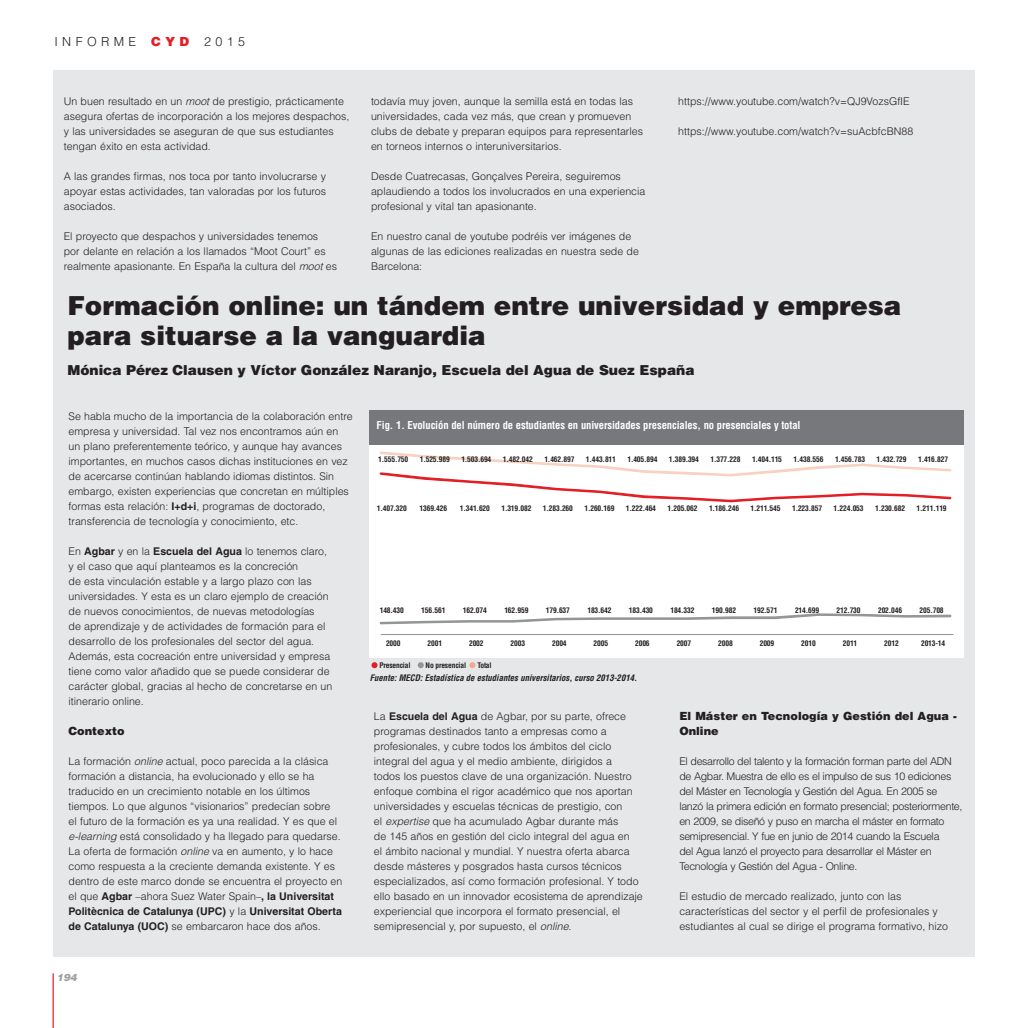
<style>
.page{position:relative;width:1028px;height:1028px;background:#fff}
.page>*{position:absolute;margin:0;border:0;box-sizing:border-box;transform-origin:0 0}
.t1{font:900 26.25px/30px "Helvetica LT";color:#231f20}
.t2{font:900 13.75px "Helvetica LT";color:#231f20}
.t3{font:300 12.5px "Helvetica LT";letter-spacing:.35em;color:#231f20}
.t4{font:900 11.25px/15px "Helvetica LT";color:#231f20}
.t5{font:300 10.62px/15px "Helvetica LT";color:#231f20}
.t6{font:300 10.62px/15px "Helvetica LT";letter-spacing:-.03em;color:#231f20}
.t7{font:700 condensed 10.62px "Helvetica LT";letter-spacing:-.01em;color:#fff}
.t8{font:italic 900 10px "Helvetica LT";color:#9d9fa2}
.t9{font:italic 700 condensed 8.75px "Helvetica LT";color:#231f20}
.t10{font:700 condensed 7.5px "Helvetica LT";letter-spacing:-.02em;color:#231f20}
.s1{font-weight:900;color:#e31f25}
.s2{font-style:italic}
.s3{font-weight:700}
</style>
<div class="page">
<hr style="left:53px;top:973px;width:1px;height:55px;background:#e31f25">
<div style="left:53px;top:71px;width:921px;height:886px;background:#e6e7e9"></div>
<div style="left:369px;top:444px;width:594px;height:214px;background:#fff"></div>
<div style="left:369px;top:410px;width:594px;height:34px;background:#76787b"></div>
<svg style="left:379px;top:613px;width:573px;height:12px"></svg>
<svg style="left:379px;top:451px;width:573px;height:52px"></svg>
<svg style="left:371px;top:662px;width:6px;height:6px"></svg>
<svg style="left:418px;top:662px;width:6px;height:6px"></svg>
<svg style="left:469px;top:662px;width:6px;height:6px"></svg>
<hr style="left:381px;top:634px;width:572px;height:1px;background:#939598">
<p class="t3" style="left:54px;top:33px;width:192px">INFORME <span class="s1">CYD</span> 2015</p>
<p class="t5" style="left:64px;top:94px;width:287px">Un buen resultado en un <span class="s2">moot</span> de prestigio, prácticamente asegura ofertas de incorporación a los mejores despachos, y las universidades se aseguran de que sus estudiantes tengan éxito en esta actividad.</p>
<p class="t5" style="left:64px;top:169px;width:264px;text-align:justify">A las grandes firmas, nos toca por tanto involucrarse y apoyar estas actividades, tan valoradas por los futuros asociados.</p>
<p class="t5" style="left:64px;top:229px;width:275px">El proyecto que despachos y universidades tenemos<br>por delante en relación a los llamados “Moot Court” es realmente apasionante. En España la cultura del <span class="s2">moot</span> es</p>
<p class="t5" style="left:371px;top:94px;width:273px">todavía muy joven, aunque la semilla está en todas las universidades, cada vez más, que crean y promueven clubs de debate y preparan equipos para representarles en torneos internos o interuniversitarios.</p>
<p class="t5" style="left:371px;top:169px;width:276px">Desde Cuatrecasas, Gonçalves Pereira, seguiremos aplaudiendo a todos los involucrados en una experiencia profesional y vital tan apasionante.</p>
<p class="t5" style="left:371px;top:229px;width:269px">En nuestro canal de youtube podréis ver imágenes de algunas de las ediciones realizadas en nuestra sede de<br>Barcelona:</p>
<p class="t5" style="left:678px;top:94px;width:233px">https://www.youtube.com/watch?v=QJ9VozsGfIE</p>
<p class="t5" style="left:678px;top:124px;width:236px">https://www.youtube.com/watch?v=suAcbfcBN88</p>
<h1 class="t1" style="left:67px;top:290px;width:835px">Formación online: un tándem entre universidad y empresa para situarse a la vanguardia</h1>
<p class="t2" style="left:67px;top:361px;width:628px">Mónica Pérez Clausen y Víctor González Naranjo, Escuela del Agua de Suez España</p>
<p class="t5" style="left:69px;top:409px;width:286px">Se habla mucho de la importancia de la colaboración entre empresa y universidad. Tal vez nos encontramos aún en un plano preferentemente teórico, y aunque hay avances importantes, en muchos casos dichas instituciones en vez de acercarse continúan hablando idiomas distintos. Sin embargo, existen experiencias que concretan en múltiples formas esta relación: <span class="s3">I+d+i</span>, programas de doctorado, transferencia de tecnología y conocimiento, etc.</p>
<p class="t5" style="left:69px;top:544px;width:265px">En <span class="s3">Agbar</span> y en la <span class="s3">Escuela del Agua</span> lo tenemos claro, y el caso que aquí planteamos es la concreción<br>de esta vinculación estable y a largo plazo con las universidades. Y esta es un claro ejemplo de creación de nuevos conocimientos, de nuevas metodologías<br>de aprendizaje y de actividades de formación para el desarrollo de los profesionales del sector del agua.<br>Además, esta cocreación entre universidad y empresa tiene como valor añadido que se puede considerar de carácter global, gracias al hecho de concretarse en un itinerario online.</p>
<p class="t4" style="left:69px;top:723px;width:58px">Contexto</p>
<p class="t5" style="left:69px;top:754px;width:275px">La formación <span class="s2">online</span> actual, poco parecida a la clásica formación a distancia, ha evolucionado y ello se ha traducido en un crecimiento notable en los últimos tiempos. Lo que algunos “visionarios” predecían sobre<br>el futuro de la formación es ya una realidad. Y es que el <span class="s2">e-learning</span> está consolidado y ha llegado para quedarse.<br>La oferta de formación <span class="s2">online</span> va en aumento, y lo hace como respuesta a la creciente demanda existente. Y es dentro de este marco donde se encuentra el proyecto en el que <span class="s3">Agbar</span> –ahora Suez Water Spain–<span class="s3">, la Universitat Politècnica de Catalunya (UPC)</span> y la <span class="s3">Universitat Oberta de Catalunya (UOC)</span> se embarcaron hace dos años.</p>
<p class="t7" style="left:376px;top:418px;width:425px">Fig. 1. Evolución del número de estudiantes en universidades presenciales, no presenciales y total</p>
<p class="t10" style="left:378px;top:454px;width:32px">1.555.750</p>
<p class="t10" style="left:420px;top:454px;width:32px">1.525.989</p>
<p class="t10" style="left:461px;top:454px;width:32px">1.503.694</p>
<p class="t10" style="left:503px;top:454px;width:32px">1.482.042</p>
<p class="t10" style="left:544px;top:454px;width:32px">1.462.897</p>
<p class="t10" style="left:586px;top:454px;width:32px">1.443.811</p>
<p class="t10" style="left:627px;top:454px;width:32px">1.405.894</p>
<p class="t10" style="left:669px;top:454px;width:32px">1.389.394</p>
<p class="t10" style="left:710px;top:454px;width:32px">1.377.228</p>
<p class="t10" style="left:752px;top:454px;width:32px">1.404.115</p>
<p class="t10" style="left:793px;top:454px;width:32px">1.438.556</p>
<p class="t10" style="left:835px;top:454px;width:32px">1.456.783</p>
<p class="t10" style="left:876px;top:454px;width:32px">1.432.729</p>
<p class="t10" style="left:918px;top:454px;width:32px">1.416.827</p>
<p class="t10" style="left:377px;top:504px;width:32px">1.407.320</p>
<p class="t10" style="left:419px;top:504px;width:29px">1369.426</p>
<p class="t10" style="left:460px;top:504px;width:32px">1.341.620</p>
<p class="t10" style="left:501px;top:504px;width:32px">1.319.082</p>
<p class="t10" style="left:543px;top:504px;width:32px">1.283.260</p>
<p class="t10" style="left:584px;top:504px;width:32px">1.260.169</p>
<p class="t10" style="left:626px;top:504px;width:32px">1.222.464</p>
<p class="t10" style="left:667px;top:504px;width:32px">1.205.062</p>
<p class="t10" style="left:709px;top:504px;width:32px">1.186.246</p>
<p class="t10" style="left:750px;top:504px;width:32px">1.211.545</p>
<p class="t10" style="left:792px;top:504px;width:32px">1.223.857</p>
<p class="t10" style="left:833px;top:504px;width:32px">1.224.053</p>
<p class="t10" style="left:875px;top:504px;width:32px">1.230.682</p>
<p class="t10" style="left:916px;top:504px;width:32px">1.211.119</p>
<p class="t10" style="left:380px;top:605px;width:26px">148.430</p>
<p class="t10" style="left:421px;top:605px;width:26px">156.561</p>
<p class="t10" style="left:463px;top:605px;width:26px">162.074</p>
<p class="t10" style="left:504px;top:605px;width:26px">162.959</p>
<p class="t10" style="left:546px;top:605px;width:26px">179.637</p>
<p class="t10" style="left:587px;top:605px;width:26px">183.642</p>
<p class="t10" style="left:629px;top:605px;width:26px">183.430</p>
<p class="t10" style="left:670px;top:605px;width:26px">184.332</p>
<p class="t10" style="left:712px;top:605px;width:26px">190.982</p>
<p class="t10" style="left:753px;top:605px;width:26px">192.571</p>
<p class="t10" style="left:795px;top:605px;width:26px">214.699</p>
<p class="t10" style="left:836px;top:605px;width:26px">212.730</p>
<p class="t10" style="left:878px;top:605px;width:26px">202.046</p>
<p class="t10" style="left:919px;top:605px;width:26px">205.708</p>
<p class="t10" style="left:386px;top:638px;width:16px">2000</p>
<p class="t10" style="left:427px;top:638px;width:16px">2001</p>
<p class="t10" style="left:469px;top:638px;width:16px">2002</p>
<p class="t10" style="left:510px;top:638px;width:16px">2003</p>
<p class="t10" style="left:552px;top:638px;width:16px">2004</p>
<p class="t10" style="left:593px;top:638px;width:16px">2005</p>
<p class="t10" style="left:635px;top:638px;width:16px">2006</p>
<p class="t10" style="left:676px;top:638px;width:16px">2007</p>
<p class="t10" style="left:718px;top:638px;width:16px">2008</p>
<p class="t10" style="left:759px;top:638px;width:16px">2009</p>
<p class="t10" style="left:801px;top:638px;width:16px">2010</p>
<p class="t10" style="left:842px;top:638px;width:16px">2011</p>
<p class="t10" style="left:884px;top:638px;width:16px">2012</p>
<p class="t10" style="left:921px;top:638px;width:26px">2013-14</p>
<p class="t10" style="left:379px;top:660px;width:33px">Presencial</p>
<p class="t10" style="left:425px;top:660px;width:42px">No presencial</p>
<p class="t10" style="left:477px;top:660px;width:16px">Total</p>
<p class="t9" style="left:370px;top:672px;width:269px">Fuente: MECD: Estadística de estudiantes universitarios, curso 2013-2014.</p>
<p class="t5" style="left:374px;top:709px;width:270px">La <span class="s3">Escuela del Agua</span> de Agbar, por su parte, ofrece programas destinados tanto a empresas como a profesionales, y cubre todos los ámbitos del ciclo integral del agua y el medio ambiente, dirigidos a<br>todos los puestos clave de una organización. Nuestro enfoque combina el rigor académico que nos aportan universidades y escuelas técnicas de prestigio, con<br>el <span class="s2">expertise</span> que ha acumulado Agbar durante más<br>de 145 años en gestión del ciclo integral del agua en<br>el ámbito nacional y mundial. Y nuestra oferta abarca desde másteres y posgrados hasta cursos técnicos especializados, así como formación profesional. Y todo ello basado en un innovador ecosistema de aprendizaje experiencial que incorpora el formato presencial, el semipresencial y, por supuesto, el <span class="s2">online</span>.</p>
<p class="t4" style="left:679px;top:708px;width:279px">El Máster en Tecnología y Gestión del Agua -<br>Online</p>
<p class="t6" style="left:679px;top:754px;width:285px">El desarrollo del talento y la formación forman parte del ADN de Agbar. Muestra de ello es el impulso de sus 10 ediciones del Máster en Tecnología y Gestión del Agua. En 2005 se lanzó la primera edición en formato presencial; posteriormente, en 2009, se diseñó y puso en marcha el máster en formato semipresencial. Y fue en junio de 2014 cuando la Escuela<br>del Agua lanzó el proyecto para desarrollar el Máster en Tecnología y Gestión del Agua - Online.</p>
<p class="t5" style="left:679px;top:889px;width:270px">El estudio de mercado realizado, junto con las características del sector y el perfil de profesionales y estudiantes al cual se dirige el programa formativo, hizo</p>
<p class="t8" style="left:57px;top:971px;width:22px">194</p>
</div>
